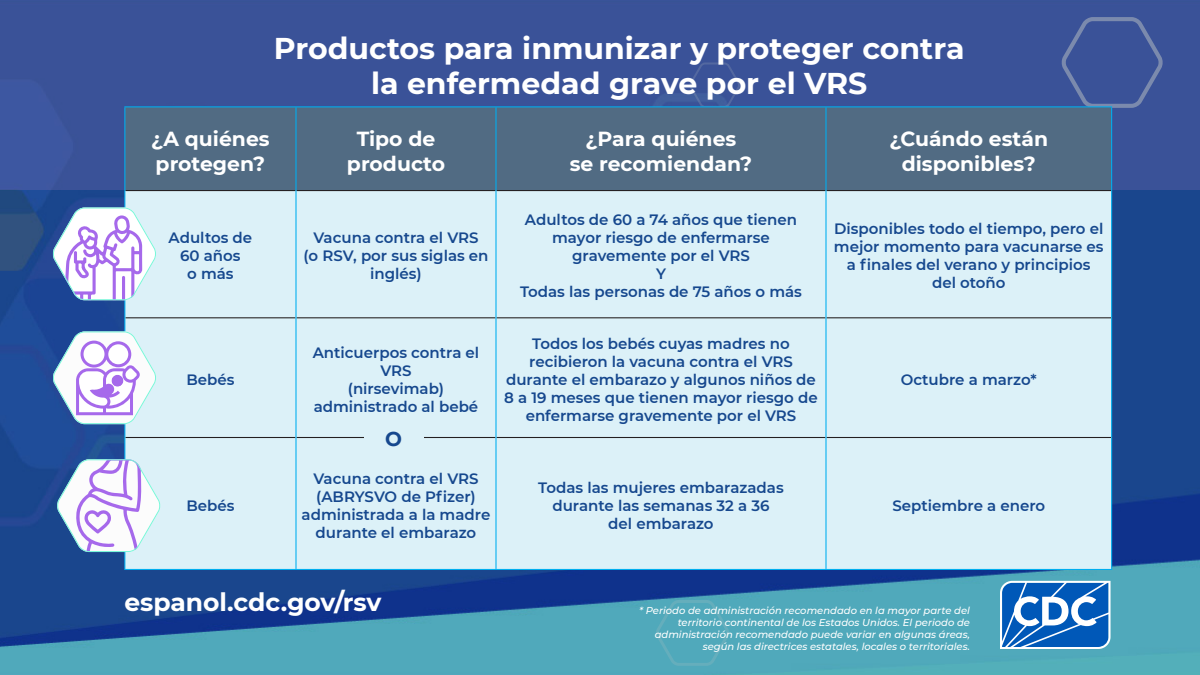
<style>
.page{position:relative;width:1200px;height:675px;background:#fff}
.page>*{position:absolute;margin:0;border:0;box-sizing:border-box;transform-origin:0 0}
.t1{font:700 30px/35px "Montserrat";color:#fff;text-align:center}
.t2{font:700 25px "Montserrat";color:#fff}
.t3{font:700 20.4px "Montserrat";color:#fff}
.t4{font:700 20px "Montserrat";color:#16488e}
.t5{font:600 15px/18px "Montserrat";color:#16488e;text-align:center}
.t6{font:italic 500 10px/12px "Montserrat";color:#fff;text-align:right}
</style>
<div class="page">
<img style="left:0;top:190px;width:1200px;height:485px">
<div style="left:0;top:0;width:1200px;height:190px;background:#3a5298"></div>
<svg style="left:1061px;top:17px;width:102px;height:91px"></svg>
<svg style="left:689px;top:62px;width:51px;height:44px"></svg>
<svg style="left:656px;top:600px;width:74px;height:66px;background:#52a9bb"></svg>
<div style="left:125px;top:107px;width:986px;height:83px;background:#516b83"></div>
<div style="left:125px;top:191px;width:986px;height:378px;background:#dcf1f8"></div>
<hr style="left:125px;top:190px;width:170px;height:1px;background:#231f20">
<hr style="left:297px;top:190px;width:198px;height:1px;background:#231f20">
<hr style="left:497px;top:190px;width:328px;height:1px;background:#231f20">
<hr style="left:827px;top:190px;width:284px;height:1px;background:#231f20">
<hr style="left:125px;top:317px;width:170px;height:1px;background:#231f20">
<hr style="left:297px;top:317px;width:198px;height:1px;background:#231f20">
<hr style="left:497px;top:317px;width:328px;height:1px;background:#231f20">
<hr style="left:827px;top:317px;width:284px;height:1px;background:#231f20">
<hr style="left:125px;top:437px;width:170px;height:1px;background:#231f20">
<hr style="left:297px;top:437px;width:198px;height:1px;background:#231f20">
<hr style="left:497px;top:437px;width:328px;height:1px;background:#231f20">
<hr style="left:827px;top:437px;width:284px;height:1px;background:#231f20">
<hr style="left:124px;top:106px;width:172px;height:1px;background:#00aeef">
<hr style="left:124px;top:107px;width:1px;height:84px;background:#00aeef">
<hr style="left:296px;top:106px;width:200px;height:1px;background:#00aeef">
<hr style="left:295px;top:107px;width:2px;height:84px;background:#00aeef">
<hr style="left:496px;top:106px;width:330px;height:1px;background:#00aeef">
<hr style="left:495px;top:107px;width:2px;height:84px;background:#00aeef">
<hr style="left:826px;top:106px;width:286px;height:1px;background:#00aeef">
<hr style="left:825px;top:107px;width:2px;height:84px;background:#00aeef">
<hr style="left:1111px;top:107px;width:1px;height:84px;background:#00aeef">
<hr style="left:124px;top:191px;width:1px;height:127px;background:#00aeef">
<hr style="left:295px;top:191px;width:2px;height:127px;background:#00aeef">
<hr style="left:495px;top:191px;width:2px;height:127px;background:#00aeef">
<hr style="left:825px;top:191px;width:2px;height:127px;background:#00aeef">
<hr style="left:1111px;top:191px;width:1px;height:127px;background:#00aeef">
<hr style="left:124px;top:318px;width:1px;height:120px;background:#00aeef">
<hr style="left:295px;top:318px;width:2px;height:120px;background:#00aeef">
<hr style="left:495px;top:318px;width:2px;height:120px;background:#00aeef">
<hr style="left:825px;top:318px;width:2px;height:120px;background:#00aeef">
<hr style="left:1111px;top:318px;width:1px;height:120px;background:#00aeef">
<hr style="left:124px;top:437px;width:1px;height:132px;background:#00aeef">
<hr style="left:295px;top:437px;width:2px;height:132px;background:#00aeef">
<hr style="left:495px;top:437px;width:2px;height:132px;background:#00aeef">
<hr style="left:825px;top:437px;width:2px;height:132px;background:#00aeef">
<hr style="left:1111px;top:437px;width:1px;height:132px;background:#00aeef">
<hr style="left:124px;top:569px;width:172px;height:1px;background:#00aeef">
<hr style="left:296px;top:569px;width:200px;height:1px;background:#00aeef">
<hr style="left:496px;top:569px;width:330px;height:1px;background:#00aeef">
<hr style="left:826px;top:569px;width:286px;height:1px;background:#00aeef">
<svg style="left:1000px;top:581px;width:111px;height:68px"></svg>
<svg style="left:52px;top:208px;width:104px;height:92px"></svg>
<svg style="left:57px;top:459px;width:104px;height:93px"></svg>
<div style="left:364px;top:427px;width:59px;height:23px;background:#dcf1f8"></div>
<svg style="left:53px;top:331px;width:104px;height:93px"></svg>
<p class="t1" style="left:274px;top:29px;width:692px">Productos para inmunizar y proteger contra la enfermedad grave por el VRS</p>
<p class="t3" style="left:151px;top:124px;width:120px">¿A quiénes</p>
<p class="t3" style="left:156px;top:149px;width:111px">protegen?</p>
<p class="t5" style="left:169px;top:228px;width:85px">Adultos de</p>
<p class="t5" style="left:180px;top:246px;width:62px">60 años</p>
<p class="t5" style="left:187px;top:264px;width:48px">o más</p>
<p class="t5" style="left:186px;top:370px;width:50px">Bebés</p>
<p class="t5" style="left:186px;top:496px;width:50px">Bebés</p>
<p class="t3" style="left:357px;top:124px;width:80px">Tipo de</p>
<p class="t3" style="left:347px;top:149px;width:100px">producto</p>
<p class="t5" style="left:314px;top:228px;width:166px">Vacuna contra el VRS</p>
<p class="t5" style="left:303px;top:246px;width:187px">(o RSV, por sus siglas en inglés)</p>
<p class="t5" style="left:313px;top:343px;width:168px">Anticuerpos contra el<br>VRS</p>
<p class="t5" style="left:348px;top:379px;width:98px">(nirsevimab)</p>
<p class="t5" style="left:314px;top:397px;width:166px">administrado al bebé</p>
<p class="t4" style="left:385px;top:425px;width:18px">O</p>
<p class="t3" style="left:586px;top:124px;width:152px">¿Para quiénes</p>
<p class="t3" style="left:570px;top:149px;width:184px">se recomiendan?</p>
<p class="t5" style="left:525px;top:210px;width:274px">Adultos de 60 a 74 años que tienen</p>
<p class="t5" style="left:552px;top:228px;width:219px">mayor riesgo de enfermarse</p>
<p class="t5" style="left:572px;top:246px;width:179px">gravemente por el VRS</p>
<p class="t5" style="left:656px;top:264px;width:11px">Y</p>
<p class="t5" style="left:520px;top:282px;width:283px">Todas las personas de 75 años o más</p>
<p class="t5" style="left:532px;top:334px;width:259px">Todos los bebés cuyas madres no</p>
<p class="t5" style="left:529px;top:352px;width:265px">recibieron la vacuna contra el VRS</p>
<p class="t5" style="left:504px;top:370px;width:315px;text-align:left">durante el embarazo y algunos niños de<br>8 a 19 meses que tienen mayor riesgo de</p>
<p class="t5" style="left:526px;top:406px;width:272px">enfermarse gravemente por el VRS</p>
<p class="t5" style="left:302px;top:469px;width:190px">Vacuna contra el VRS (ABRYSVO de Pfizer) administrada a la madre durante el embarazo</p>
<p class="t5" style="left:538px;top:478px;width:247px">Todas las mujeres embarazadas</p>
<p class="t5" style="left:552px;top:496px;width:219px">durante las semanas 32 a 36</p>
<p class="t5" style="left:608px;top:514px;width:107px">del embarazo</p>
<p class="t3" style="left:890px;top:124px;width:160px">¿Cuándo están</p>
<p class="t3" style="left:902px;top:149px;width:136px">disponibles?</p>
<p class="t5" style="left:834px;top:219px;width:271px">Disponibles todo el tiempo, pero el mejor momento para vacunarse es a finales del verano y principios</p>
<p class="t5" style="left:932px;top:273px;width:75px">del otoño</p>
<p class="t5" style="left:901px;top:370px;width:137px">Octubre a marzo*</p>
<p class="t5" style="left:892px;top:496px;width:154px">Septiembre a enero</p>
<p class="t2" style="left:124px;top:584px;width:259px">espanol.cdc.gov/rsv</p>
<p class="t6" style="left:639px;top:604px;width:332px">* Periodo de administración recomendado en la mayor parte del territorio continental de los Estados Unidos. El periodo de</p>
<p class="t6" style="left:655px;top:628px;width:317px">administración recomendado puede variar en algunas áreas,</p>
<p class="t6" style="left:703px;top:640px;width:269px">según las directrices estatales, locales o territoriales.</p>
</div>
